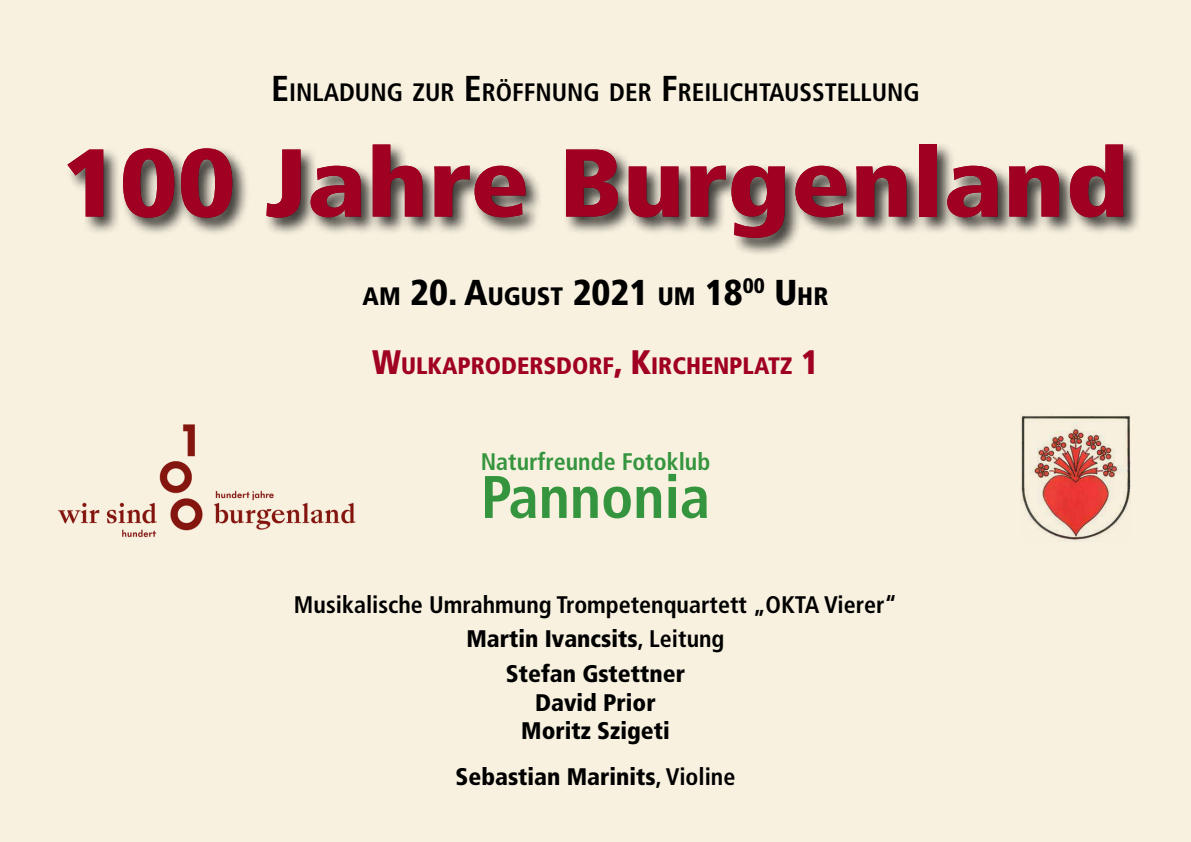
<style>
.page{position:relative;width:1191px;height:842px;background:#f8f1e0}
.page>*{position:absolute;margin:0;border:0;box-sizing:border-box;transform-origin:0 0}
.t1{font:900 condensed 96px "Frutiger";color:#a00022;scale:1.16 1}
.t2{font:700 condensed 60px "Frutiger";color:#35953e}
.t3{font:700 condensed 25.2px "Frutiger";color:#000}
.t4{font:900 condensed 25.2px "Frutiger";color:#000}
.t5{font:700 condensed 24px/34.4px "Frutiger";color:#000;text-align:center}
.t6{font:900 condensed 24px/28.8px "Frutiger";color:#000;text-align:center}
.t7{font:700 condensed 24px "Frutiger";color:#35953e}
.t8{font:900 condensed 23.8px "Frutiger";color:#a00022}
.s1{font-size:36px}
.s2{font-size:34px}
.s3{font-weight:900}
.s4{font-weight:700}
</style>
<div class="page">
<div style="left:66px;top:142px;width:1076px;height:115px;background:#000;opacity:.75"></div>
<img style="left:1021px;top:414px;width:109px;height:126px">
<img style="left:57px;top:424px;width:298px;height:114px">
<p class="t3" style="left:271px;top:78px;width:650px"><span class="s1">E</span>INLADUNG ZUR <span class="s1">E</span>RÖFFNUNG DER <span class="s1">F</span>REILICHTAUSSTELLUNG</p>
<h1 class="t1" style="left:62px;top:125px;width:921px">100 Jahre Burgenland</h1>
<p class="t4" style="left:362px;top:281px;width:467px">AM <span class="s1">20. A</span>UGUST <span class="s1">2021</span> UM <span class="s1">18</span><sup>00</sup> <span class="s1">U</span> HR</p>
<p class="t8" style="left:372px;top:352px;width:448px"><span class="s2">W</span>ULKAPRODERSDORF<span class="s2">, K</span>IRCHENPLATZ <span class="s2">1</span></p>
<p class="t7" style="left:481px;top:447px;width:231px">Naturfreunde Fotoklub</p>
<h2 class="t2" style="left:481px;top:461px;width:231px">Pannonia</h2>
<p class="t5" style="left:294px;top:587px;width:604px">Musikalische Umrahmung Trompetenquartett „OKTA Vierer“<br><span class="s3">Martin Ivancsits</span>, Leitung<br><span class="s3">Stefan Gstettner</span></p>
<p class="t6" style="left:521px;top:688px;width:150px">David Prior<br>Moritz Szigeti</p>
<p class="t6" style="left:455px;top:762px;width:281px">Sebastian Marinits<span class="s4">, Violine</span></p>
</div>
